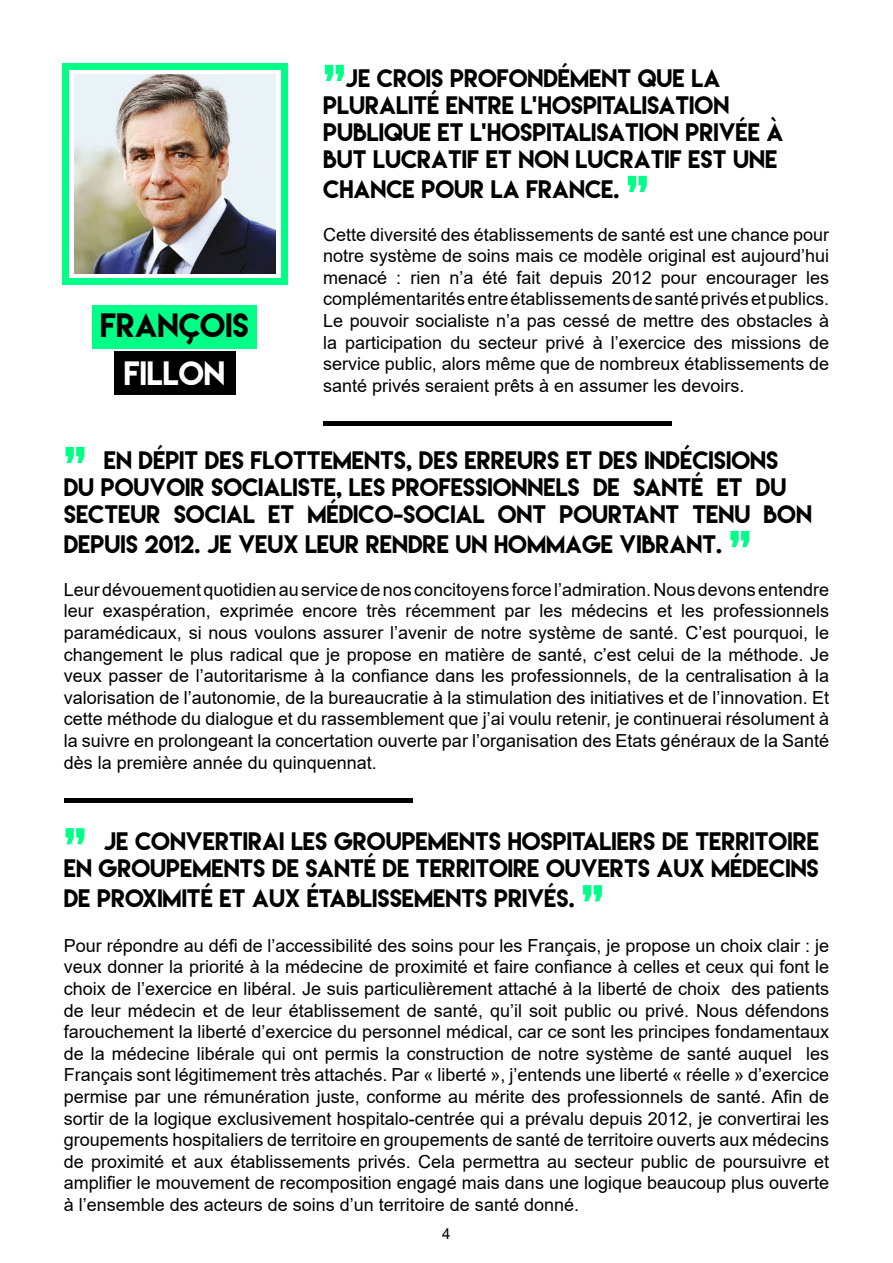
<style>
.page{position:relative;width:893px;height:1263px;background:#fff}
.page>*{position:absolute;margin:0;border:0;box-sizing:border-box;transform-origin:0 0}
.t1{font:60px "Lemon Milk";color:#00ff87}
.t2{font:30px "Lemon Milk";color:#000}
.t3{font:30px "Lemon Milk";color:#fff}
.t4{font:22.5px/27px "Lemon Milk";color:#000}
.t5{font:18px/21.6px "Arial";color:#000;text-align:justify}
.t6{font:15px "Arial";color:#000}
</style>
<div class="page">
<img style="left:75px;top:75px;width:200px;height:199px">
<div style="left:92px;top:305px;width:165px;height:43px;background:#00ff87"></div>
<div style="left:323px;top:421px;width:349px;height:5px;background:#000"></div>
<hr style="left:65px;top:798px;width:348px;height:4px;background:#000">
<div style="left:63px;top:64px;width:224px;height:6px;background:#00ff87"></div>
<div style="left:63px;top:279px;width:224px;height:6px;background:#00ff87"></div>
<div style="left:63px;top:64px;width:6px;height:221px;background:#00ff87"></div>
<div style="left:281px;top:64px;width:6px;height:221px;background:#00ff87"></div>
<div style="left:114px;top:351px;width:122px;height:43px;background:#000"></div>
<h2 class="t2" style="left:100px;top:305px;width:150px">FRANÇOIS</h2>
<h2 class="t3" style="left:124px;top:353px;width:103px">FILLON</h2>
<p class="t4" style="left:323px;top:64px;width:462px;text-indent:22px">JE CROIS PROFONDÉMENT QUE LA PLURALITÉ ENTRE L’HOSPITALISATION PUBLIQUE ET L’HOSPITALISATION PRIVÉE À BUT LUCRATIF ET NON LUCRATIF EST UNE</p>
<p class="t4" style="left:323px;top:175px;width:298px">CHANCE POUR LA FRANCE.</p>
<h1 class="t1" style="left:626px;top:158px;width:24px">"</h1>
<p class="t5" style="left:323px;top:223px;width:507px">Cette diversité des établissements de santé est une chance pour notre système de soins mais ce modèle original est aujourd’hui menacé : rien n’a été fait depuis 2012 pour encourager les complémentarités entre établissements de santé privés et publics.<br>Le pouvoir socialiste n’a pas cessé de mettre des obstacles à la participation du secteur privé à l’exercice des missions de service public, alors même que de nombreux établissements de santé privés seraient prêts à en assumer les devoirs.</p>
<h1 class="t1" style="left:323px;top:47px;width:24px">"</h1>
<p class="t4" style="left:64px;top:446px;width:750px;text-indent:40px">EN DÉPIT DES FLOTTEMENTS, DES ERREURS ET DES INDÉCISIONS<br>DU POUVOIR SOCIALISTE, LES PROFESSIONNELS DE SANTÉ ET DU<br>SECTEUR SOCIAL ET MÉDICO-SOCIAL ONT POURTANT TENU BON</p>
<p class="t4" style="left:64px;top:530px;width:660px">DEPUIS 2012. JE VEUX LEUR RENDRE UN HOMMAGE VIBRANT.</p>
<h1 class="t1" style="left:729px;top:513px;width:24px">"</h1>
<p class="t5" style="left:64px;top:578px;width:767px">Leur dévouement quotidien au service de nos concitoyens force l’admiration. Nous devons entendre leur exaspération, exprimée encore très récemment par les médecins et les professionnels paramédicaux, si nous voulons assurer l’avenir de notre système de santé. C’est pourquoi, le changement le plus radical que je propose en matière de santé, c’est celui de la méthode. Je veux passer de l’autoritarisme à la confiance dans les professionnels, de la centralisation à la valorisation de l’autonomie, de la bureaucratie à la stimulation des initiatives et de l’innovation. Et cette méthode du dialogue et du rassemblement que j’ai voulu retenir, je continuerai résolument à la suivre en prolongeant la concertation ouverte par l’organisation des Etats généraux de la Santé dès la première année du quinquennat.</p>
<h1 class="t1" style="left:64px;top:429px;width:24px">"</h1>
<h1 class="t1" style="left:64px;top:810px;width:24px">"</h1>
<p class="t4" style="left:64px;top:827px;width:757px;text-align:right">JE CONVERTIRAI LES GROUPEMENTS HOSPITALIERS DE TERRITOIRE<br>EN GROUPEMENTS DE SANTÉ DE TERRITOIRE OUVERTS AUX MÉDECINS</p>
<p class="t4" style="left:64px;top:884px;width:512px">DE PROXIMITÉ ET AUX ÉTABLISSEMENTS PRIVÉS.</p>
<h1 class="t1" style="left:581px;top:867px;width:24px">"</h1>
<p class="t5" style="left:64px;top:934px;width:767px">Pour répondre au défi de l’accessibilité des soins pour les Français, je propose un choix clair : je veux donner la priorité à la médecine de proximité et faire confiance à celles et ceux qui font le choix de l’exercice en libéral. Je suis particulièrement attaché à la liberté de choix des patients de leur médecin et de leur établissement de santé, qu’il soit public ou privé. Nous défendons farouchement la liberté d’exercice du personnel médical, car ce sont les principes fondamentaux de la médecine libérale qui ont permis la construction de notre système de santé auquel les Français sont légitimement très attachés. Par « liberté », j’entends une liberté « réelle » d’exercice permise par une rémunération juste, conforme au mérite des professionnels de santé. Afin de sortir de la logique exclusivement hospitalo-centrée qui a prévalu depuis 2012, je convertirai les groupements hospitaliers de territoire en groupements de santé de territoire ouverts aux médecins de proximité et aux établissements privés. Cela permettra au secteur public de poursuivre et amplifier le mouvement de recomposition engagé mais dans une logique beaucoup plus ouverte à l’ensemble des acteurs de soins d’un territoire de santé donné.</p>
<p class="t6" style="left:442px;top:1223px;width:10px">4</p>
</div>
